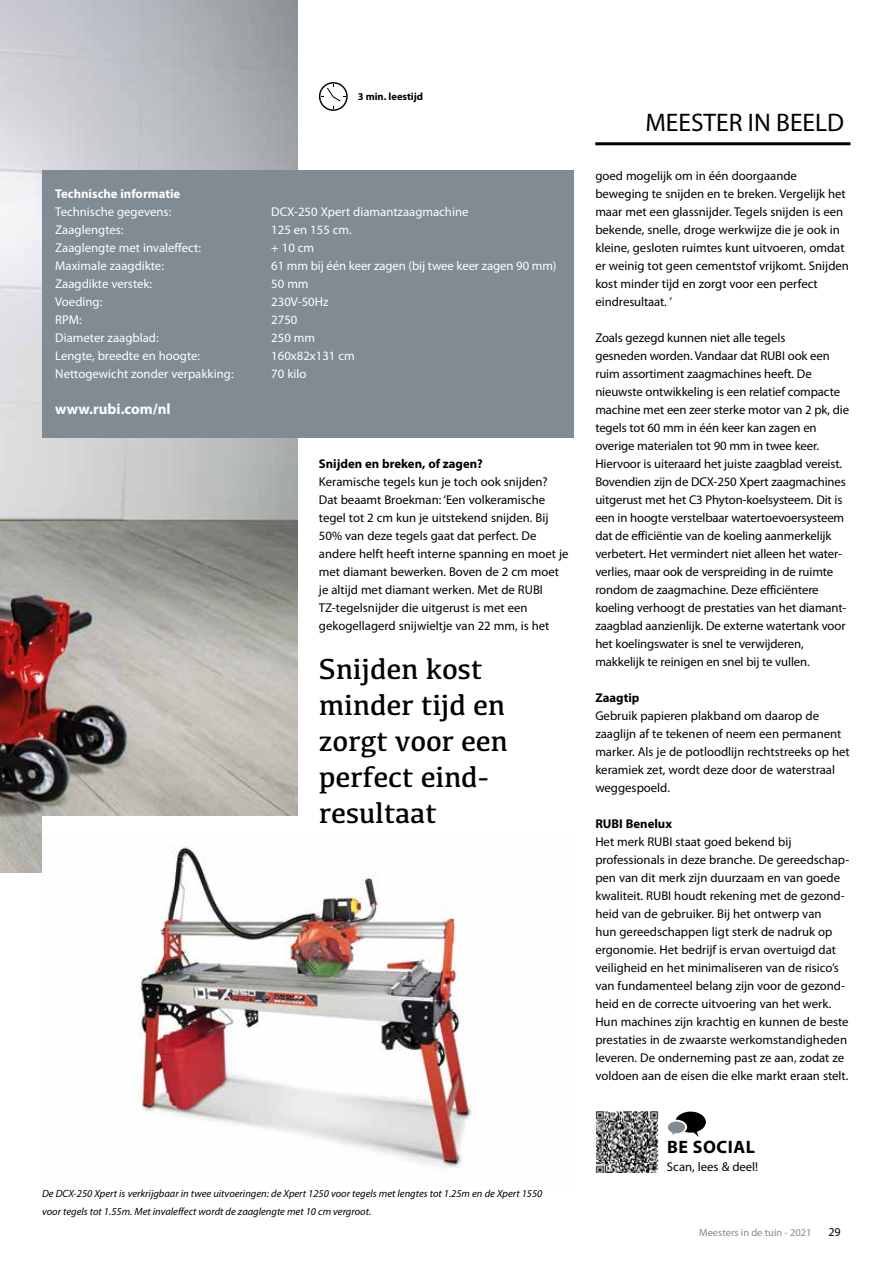
<style>
.page{position:relative;width:893px;height:1263px;background:#fff}
.page>*{position:absolute;margin:0;border:0;box-sizing:border-box;transform-origin:0 0}
.t1{font:30px/36px "Kefa";letter-spacing:-.01em;color:#000}
.t2{font:25.5px "Myriad Pro";color:#000}
.t3{font:700 18px "Myriad Pro";letter-spacing:.03em;color:#000}
.t4{font:700 15px "Myriad Pro";color:#fff}
.t5{font:12.75px/18px "Myriad Pro";color:#000}
.t6{font:12.75px "Myriad Pro";color:#fff}
.t7{font:700 12.75px "Myriad Pro";color:#000}
.t8{font:700 12.75px "Myriad Pro";color:#fff}
.t9{font:12px "Myriad Pro";color:#000}
.t10{font:italic 10.5px/18px "Myriad Pro";color:#000}
.t11{font:10.5px "Myriad Pro";color:#808b94}
.t12{font:700 10.5px "Myriad Pro";color:#000}
</style>
<div class="page">
<hr style="left:595px;top:142px;width:255px;height:3px;background:#000">
<img style="left:0;top:0;width:298px;height:872px">
<div style="left:43px;top:170px;width:531px;height:268px;background:#808b94"></div>
<div style="left:42px;top:816px;width:532px;height:370px;background:#fff"></div>
<img style="left:129px;top:847px;width:346px;height:320px">
<svg style="left:319px;top:82px;width:29px;height:29px"></svg>
<img style="left:595px;top:1111px;width:64px;height:62px">
<svg style="left:668px;top:1111px;width:38px;height:26px"></svg>
<p class="t12" style="left:358px;top:90px;width:67px">3 min. leestijd</p>
<p class="t8" style="left:55px;top:185px;width:127px">Technische informatie</p>
<p class="t6" style="left:55px;top:204px;width:118px">Technische gegevens:</p>
<p class="t6" style="left:271px;top:204px;width:199px">DCX-250 Xpert diamantzaagmachine</p>
<p class="t6" style="left:55px;top:222px;width:70px">Zaaglengtes:</p>
<p class="t6" style="left:271px;top:222px;width:82px">125 en 155 cm.</p>
<p class="t6" style="left:55px;top:240px;width:147px">Zaaglengte met invaleffect:</p>
<p class="t6" style="left:271px;top:240px;width:44px">+ 10 cm</p>
<p class="t6" style="left:55px;top:258px;width:110px">Maximale zaagdikte:</p>
<p class="t6" style="left:271px;top:258px;width:287px">61 mm bij één keer zagen (bij twee keer zagen 90 mm)</p>
<p class="t6" style="left:55px;top:276px;width:99px">Zaagdikte verstek:</p>
<p class="t6" style="left:271px;top:276px;width:39px">50 mm</p>
<p class="t6" style="left:55px;top:294px;width:49px">Voeding:</p>
<p class="t6" style="left:271px;top:294px;width:59px">230V-50Hz</p>
<p class="t6" style="left:55px;top:312px;width:28px">RPM:</p>
<p class="t6" style="left:271px;top:312px;width:28px">2750</p>
<p class="t6" style="left:55px;top:330px;width:105px">Diameter zaagblad:</p>
<p class="t6" style="left:271px;top:330px;width:45px">250 mm</p>
<p class="t6" style="left:55px;top:348px;width:146px">Lengte, breedte en hoogte:</p>
<p class="t6" style="left:271px;top:348px;width:85px">160x82x131 cm</p>
<p class="t6" style="left:55px;top:366px;width:180px">Nettogewicht zonder verpakking:</p>
<p class="t6" style="left:271px;top:366px;width:37px">70 kilo</p>
<p class="t4" style="left:55px;top:399px;width:117px">www.rubi.com/nl</p>
<p class="t7" style="left:319px;top:455px;width:165px">Snijden en breken, of zagen?</p>
<p class="t5" style="left:319px;top:473px;width:251px">Keramische tegels kun je toch ook snijden?<br>Dat beaamt Broekman: ‘Een volkeramische tegel tot 2 cm kun je uitstekend snijden. Bij 50% van deze tegels gaat dat perfect. De andere helft heeft interne spanning en moet je met diamant bewerken. Boven de 2 cm moet je altijd met diamant werken. Met de RUBI TZ-tegelsnijder die uitgerust is met een gekogellagerd snijwieltje van 22 mm, is het</p>
<h1 class="t1" style="left:319px;top:650px;width:191px">Snijden kost minder tijd en zorgt voor een perfect eind&shy;resultaat</h1>
<p class="t10" style="left:42px;top:1184px;width:502px">De DCX-250 Xpert is verkrijgbaar in twee uitvoeringen: de Xpert 1250 voor tegels met lengtes tot 1.25m en de Xpert 1550 voor tegels tot 1.55m. Met invaleffect wordt de zaaglengte met 10 cm vergroot.</p>
<h2 class="t2" style="left:645px;top:107px;width:200px">MEESTER IN BEELD</h2>
<p class="t5" style="left:595px;top:167px;width:255px">goed mogelijk om in één doorgaande beweging te snijden en te breken. Vergelijk het maar met een glassnijder. Tegels snijden is een bekende, snelle, droge werkwijze die je ook in kleine, gesloten ruimtes kunt uitvoeren, omdat er weinig tot geen cementstof vrijkomt. Snijden kost minder tijd en zorgt voor een perfect eindresultaat. ’</p>
<p class="t5" style="left:595px;top:329px;width:255px">Zoals gezegd kunnen niet alle tegels<br>gesneden worden. Vandaar dat RUBI ook een ruim assortiment zaagmachines heeft. De nieuwste ontwikkeling is een relatief compacte machine met een zeer sterke motor van 2 pk, die tegels tot 60 mm in één keer kan zagen en overige materialen tot 90 mm in twee keer.<br>Hiervoor is uiteraard het juiste zaagblad vereist.<br>Bovendien zijn de DCX-250 Xpert zaagmachines uitgerust met het C3 Phyton-koelsysteem. Dit is een in hoogte verstelbaar watertoevoersysteem dat de efficiëntie van de koeling aanmerkelijk verbetert. Het vermindert niet alleen het water&shy;verlies, maar ook de verspreiding in de ruimte rondom de zaagmachine. Deze efficiëntere koeling verhoogt de prestaties van het diamant&shy;zaagblad aanzienlijk. De externe watertank voor het koelingswater is snel te verwijderen, makkelijk te reinigen en snel bij te vullen.</p>
<p class="t7" style="left:595px;top:690px;width:46px">Zaagtip</p>
<p class="t5" style="left:595px;top:707px;width:256px">Gebruik papieren plakband om daarop de zaaglijn af te tekenen of neem een permanent marker. Als je de potloodlijn rechtstreeks op het keramiek zet, wordt deze door de waterstraal weggespoeld.</p>
<p class="t7" style="left:595px;top:816px;width:78px">RUBI Benelux</p>
<p class="t5" style="left:595px;top:833px;width:255px">Het merk RUBI staat goed bekend bij professionals in deze branche. De gereedschap&shy;pen van dit merk zijn duurzaam en van goede kwaliteit. RUBI houdt rekening met de gezond&shy;heid van de gebruiker. Bij het ontwerp van<br>hun gereedschappen ligt sterk de nadruk op ergonomie. Het bedrijf is ervan overtuigd dat veiligheid en het minimaliseren van de risico’s van fundamenteel belang zijn voor de gezond&shy;heid en de correcte uitvoering van het werk.<br>Hun machines zijn krachtig en kunnen de beste prestaties in de zwaarste werkomstandigheden leveren. De onderneming past ze aan, zodat ze voldoen aan de eisen die elke markt eraan stelt.</p>
<h3 class="t3" style="left:667px;top:1135px;width:89px">BE SOCIAL</h3>
<p class="t5" style="left:667px;top:1158px;width:93px">Scan, lees &amp; deel!</p>
<p class="t11" style="left:699px;top:1226px;width:114px">Meesters in de tuin - 2021</p>
<p class="t9" style="left:828px;top:1224px;width:14px">29</p>
</div>
